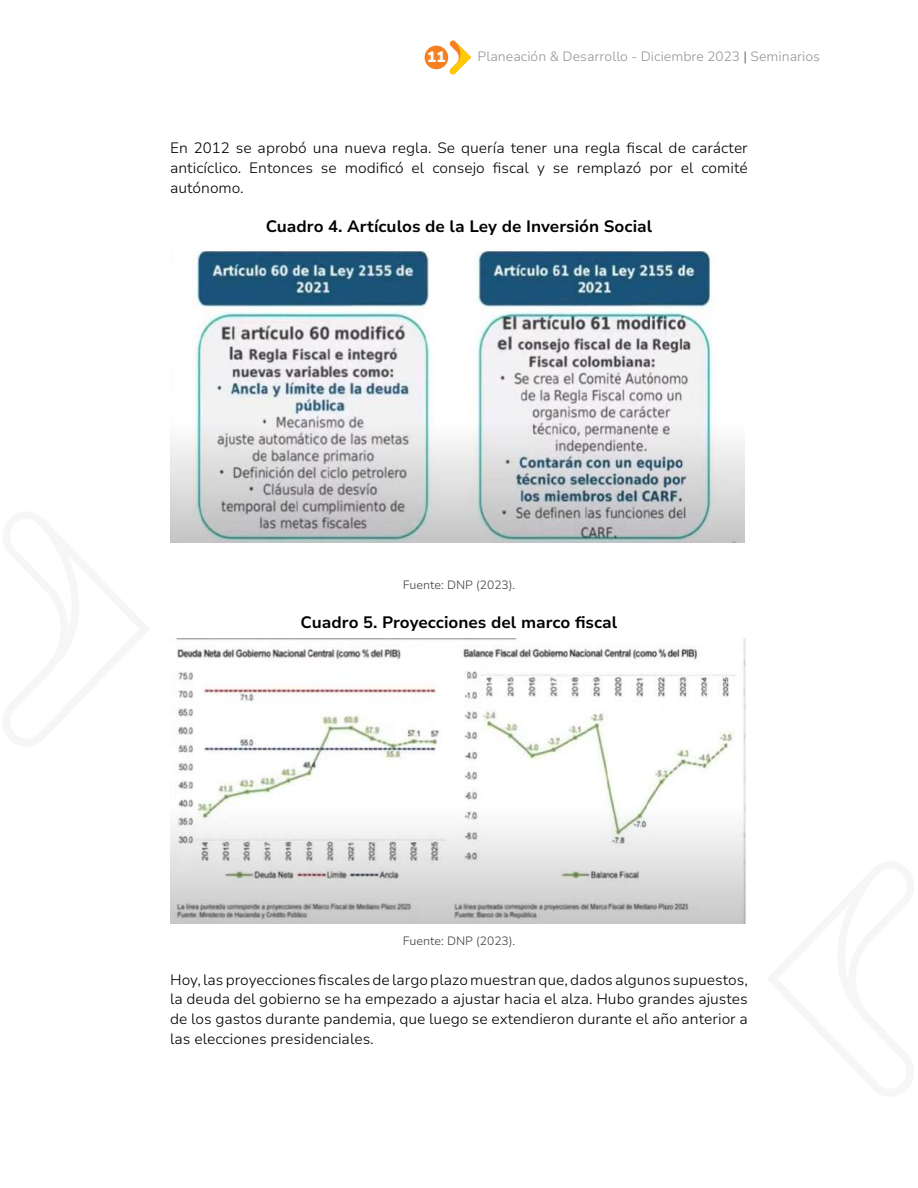
<style>
.page{position:relative;width:918px;height:1188px;background:#fff}
.page>*{position:absolute;margin:0;border:0;box-sizing:border-box;transform-origin:0 0}
.t1{font:700 16.5px "Nunito Sans 10 pt";color:#000}
.t2{font:300 15px/19.8px "Nunito Sans 10 pt";color:#000;text-align:justify}
.t3{font:900 15px "Nunito Sans 10 pt";color:#fff}
.t4{font:300 13.5px "Nunito Sans 10 pt";color:#939598}
.t5{font:300 12px "Nunito Sans 10 pt";color:#414042}
.s1{color:#4d4d4d}
</style>
<div class="page">
<div style="left:425px;top:46px;width:23px;height:23px;background:#f58021;border-radius:50%"></div>
<svg style="left:449px;top:40px;width:22px;height:35px"></svg>
<img style="left:170px;top:251px;width:575px;height:292px">
<img style="left:170px;top:639px;width:575px;height:285px">
<p class="t3" style="left:427px;top:46px;width:20px">11</p>
<p class="t4" style="left:478px;top:47px;width:344px">Planeación &amp; Desarrollo - Diciembre 2023 <span class="s1">|</span> Seminarios</p>
<p class="t2" style="left:170px;top:137px;width:579px">En 2012 se aprobó una nueva regla. Se quería tener una regla fiscal de carácter anticíclico. Entonces se modificó el consejo fiscal y se remplazó por el comité autónomo.</p>
<p class="t1" style="left:266px;top:215px;width:388px">Cuadro 4. Artículos de la Ley de Inversión Social</p>
<p class="t5" style="left:403px;top:576px;width:114px">Fuente: DNP (2023).</p>
<p class="t1" style="left:301px;top:611px;width:318px">Cuadro 5. Proyecciones del marco fiscal</p>
<p class="t5" style="left:403px;top:932px;width:114px">Fuente: DNP (2023).</p>
<p class="t2" style="left:170px;top:969px;width:579px">Hoy, las proyecciones fiscales de largo plazo muestran que, dados algunos supuestos, la deuda del gobierno se ha empezado a ajustar hacia el alza. Hubo grandes ajustes de los gastos durante pandemia, que luego se extendieron durante el año anterior a las elecciones presidenciales.</p>
</div>
